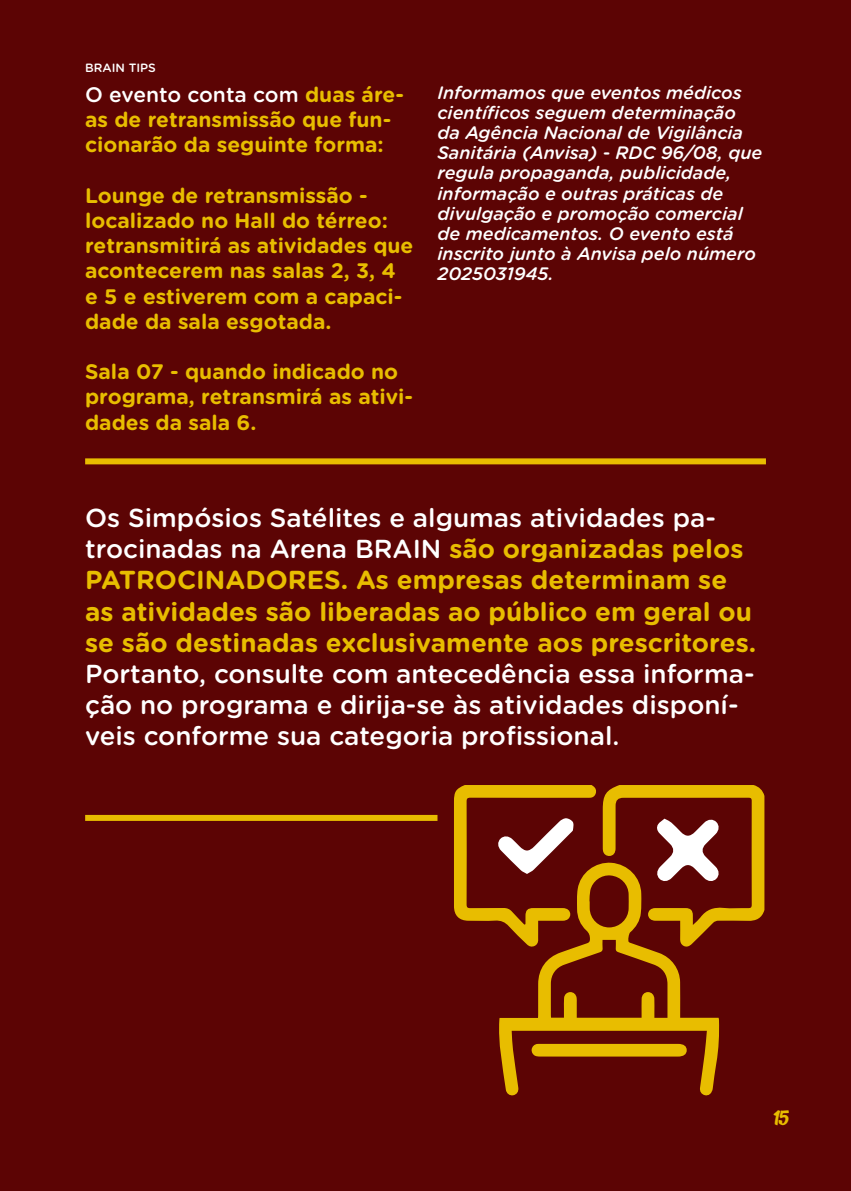
<style>
.page{position:relative;width:851px;height:1191px;background:#fff}
.page>*{position:absolute;margin:0;border:0;box-sizing:border-box;transform-origin:0 0}
.t1{font:700 26px/31.2px "Gotham Rounded";color:#e8bd00}
.t2{font:500 26px/31.2px "Gotham Rounded";color:#fff}
.t3{font:700 21px/25.2px "Gotham Rounded";color:#e8bd00}
.t4{font:italic 500 18px/20px "Gotham Rounded";color:#fff}
.t5{font:18px "Bonoco 2023";color:#e8bd00}
.t6{font:500 12px "Gotham Rounded";color:#fff}
.s1{font-weight:500;color:#fff}
</style>
<div class="page">
<div style="left:0;top:0;width:850px;height:1191px;background:#5c0404"></div>
<div style="left:85px;top:458px;width:680px;height:6px;background:#e8bd00"></div>
<div style="left:85px;top:815px;width:352px;height:6px;background:#e8bd00"></div>
<svg style="left:499px;top:863px;width:220px;height:233px"></svg>
<svg style="left:531px;top:1043px;width:155px;height:13px;background:#dcad00"></svg>
<svg style="left:454px;top:785px;width:142px;height:162px"></svg>
<svg style="left:602px;top:785px;width:162px;height:162px"></svg>
<p class="t6" style="left:85px;top:59px;width:72px">BRAIN TIPS</p>
<p class="t3" style="left:85px;top:81px;width:320px"><span class="s1">O evento conta com</span> duas áre&shy;as de retransmissão que fun&shy;cionarão da seguinte forma:</p>
<p class="t3" style="left:85px;top:182px;width:330px">Lounge de retransmissão - localizado no Hall do térreo: retransmitirá as atividades que acontecerem nas salas 2, 3, 4 e 5 e estiverem com a capaci&shy;dade da sala esgotada.</p>
<p class="t3" style="left:85px;top:358px;width:329px">Sala 07 - quando indicado no programa, retransmirá as ativi&shy;dades da sala 6.</p>
<p class="t4" style="left:437px;top:82px;width:326px">Informamos que eventos médicos científicos seguem determinação da Agência Nacional de Vigilância<br>Sanitária (Anvisa) - RDC 96/08, que regula propaganda, publicidade, informação e outras práticas de divulgação e promoção comercial de medicamentos. O evento está inscrito junto à Anvisa pelo número<br>2025031945.</p>
<p class="t1" style="left:85px;top:501px;width:672px"><span class="s1">Os Simpósios Satélites e algumas atividades pa&shy;trocinadas na Arena BRAIN</span> são organizadas pelos PATROCINADORES. As empresas determinam se as atividades são liberadas ao público em geral ou se são destinadas exclusivamente aos prescritores.</p>
<p class="t2" style="left:85px;top:657px;width:671px">Portanto, consulte com antecedência essa informa&shy;ção no programa e dirija-se às atividades disponí&shy;veis conforme sua categoria profissional.</p>
<p class="t5" style="left:772px;top:1104px;width:18px">15</p>
</div>
